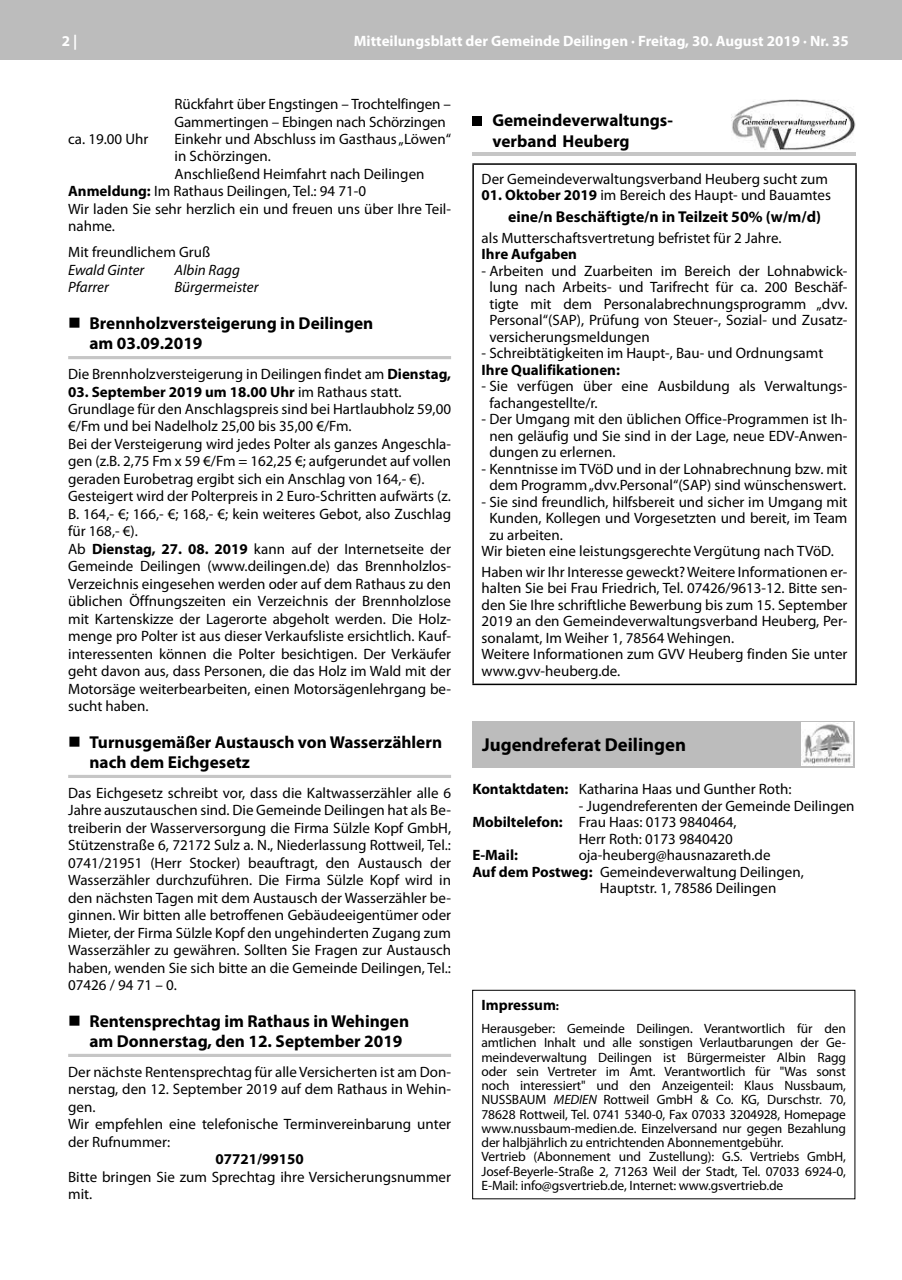
<style>
.page{position:relative;width:902px;height:1280px;background:#fff}
.page>*{position:absolute;margin:0;border:0;box-sizing:border-box;transform-origin:0 0}
.t1{font:700 18.75px "Myriad Pro";color:#000}
.t2{font:700 17.25px/19.8px "Myriad Pro";color:#000}
.t3{font:700 15.75px "Myriad Pro";color:#000}
.t4{font:15px/17.5px "Myriad Pro";color:#000}
.t5{font:700 15px "Myriad Pro";color:#fff}
.t6{font:700 15px "Myriad Pro";color:#000}
.t7{font:italic 15px "Myriad Pro";color:#000}
.t8{font:13.5px/14.2px "Myriad Pro";letter-spacing:-.01em;color:#000}
.s1{font-weight:700}
.s2{font-size:12px}
.s3{font-style:italic}
</style>
<div class="page">
<div style="left:0;top:0;width:901px;height:60px;background:#bcbcbc"></div>
<hr style="left:68px;top:356px;width:383px;height:3px;background:#c6c6c6">
<hr style="left:68px;top:775px;width:383px;height:3px;background:#c6c6c6">
<hr style="left:68px;top:1054px;width:383px;height:3px;background:#c6c6c6">
<div style="left:472px;top:117px;width:10px;height:9px;background:#000"></div>
<hr style="left:472px;top:152px;width:383px;height:3px;background:#c6c6c6">
<img style="left:731px;top:100px;width:124px;height:50px">
<hr style="left:472px;top:163px;width:384px;height:2px;background:#000">
<hr style="left:472px;top:165px;width:2px;height:519px;background:#000">
<hr style="left:855px;top:165px;width:1px;height:519px;background:#000">
<hr style="left:472px;top:684px;width:384px;height:1px;background:#000">
<div style="left:472px;top:721px;width:383px;height:47px;background:#bcbcbc"></div>
<img style="left:801px;top:723px;width:51px;height:42px">
<div style="left:472px;top:990px;width:383px;height:209px;border:1px solid #000"></div>
<p class="t5" style="left:62px;top:31px;width:17px">2 |</p>
<p class="t5" style="left:354px;top:31px;width:496px">Mitteilungsblatt der Gemeinde Deilingen · Freitag, 30. August 2019 · Nr. 35</p>
<p class="t4" style="left:174px;top:95px;width:278px">Rückfahrt über Engstingen – Trochtelfingen –<br>Gammertingen – Ebingen nach Schörzingen</p>
<p class="t4" style="left:68px;top:130px;width:82px">ca. 19.00 Uhr</p>
<p class="t4" style="left:174px;top:130px;width:278px">Einkehr und Abschluss im Gasthaus „Löwen“</p>
<p class="t4" style="left:174px;top:147px;width:98px">in Schörzingen.</p>
<p class="t4" style="left:174px;top:165px;width:251px">Anschließend Heimfahrt nach Deilingen</p>
<p class="t4" style="left:68px;top:182px;width:299px"><span class="s1">Anmeldung:</span> Im Rathaus Deilingen, Tel.: 94 71-0</p>
<p class="t4" style="left:68px;top:200px;width:384px">Wir laden Sie sehr herzlich ein und freuen uns über Ihre Teil-</p>
<p class="t4" style="left:68px;top:217px;width:48px">nahme.</p>
<p class="t4" style="left:68px;top:243px;width:143px">Mit freundlichem Gruß</p>
<p class="t7" style="left:68px;top:261px;width:78px">Ewald Ginter</p>
<p class="t7" style="left:174px;top:261px;width:67px">Albin Ragg</p>
<p class="t7" style="left:68px;top:278px;width:42px">Pfarrer</p>
<p class="t7" style="left:174px;top:278px;width:85px">Bürgermeister</p>
<p class="t2" style="left:89px;top:313px;width:285px">Brennholzversteigerung in Deilingen am 03.09.2019</p>
<p class="t4" style="left:68px;top:365px;width:384px">Die Brennholzversteigerung in Deilingen findet am <span class="s1">Dienstag,</span></p>
<p class="t4" style="left:68px;top:382px;width:384px"><span class="s1">03. September 2019 um 18.00 Uhr</span> im Rathaus statt.<br>Grundlage für den Anschlagspreis sind bei Hartlaubholz 59,00 €/Fm und bei Nadelholz 25,00 bis 35,00 €/Fm.<br>Bei der Versteigerung wird jedes Polter als ganzes Angeschla&shy;gen (z.B. 2,75 Fm x 59 €/Fm = 162,25 €; aufgerundet auf vollen geraden Eurobetrag ergibt sich ein Anschlag von 164,- €).<br>Gesteigert wird der Polterpreis in 2 Euro-Schritten aufwärts (z.<br>B. 164,- €; 166,- €; 168,- €; kein weiteres Gebot, also Zuschlag für 168,- €).<br>Ab <span class="s1">Dienstag, 27. 08. 2019</span> kann auf der Internetseite der Gemeinde Deilingen (www.deilingen.de) das Brennholzlos-Verzeichnis eingesehen werden oder auf dem Rathaus zu den üblichen Öffnungszeiten ein Verzeichnis der Brennholzlose mit Kartenskizze der Lagerorte abgeholt werden. Die Holz&shy;menge pro Polter ist aus dieser Verkaufsliste ersichtlich. Kauf&shy;interessenten können die Polter besichtigen. Der Verkäufer geht davon aus, dass Personen, die das Holz im Wald mit der Motorsäge weiterbearbeiten, einen Motorsägenlehrgang be&shy;sucht haben.</p>
<p class="t2" style="left:89px;top:732px;width:354px">Turnusgemäßer Austausch von Wasserzählern nach dem Eichgesetz</p>
<p class="t4" style="left:68px;top:784px;width:384px;text-align:justify">Das Eichgesetz schreibt vor, dass die Kaltwasserzähler alle 6<br>Jahre auszutauschen sind. Die Gemeinde Deilingen hat als Be&shy;treiberin der Wasserversorgung die Firma Sülzle Kopf GmbH, Stützenstraße 6, 72172 Sulz a. N., Niederlassung Rottweil, Tel.:<br>0741/21951 (Herr Stocker) beauftragt, den Austausch der Wasserzähler durchzuführen. Die Firma Sülzle Kopf wird in den nächsten Tagen mit dem Austausch der Wasserzähler be&shy;ginnen. Wir bitten alle betroffenen Gebäudeeigentümer oder Mieter, der Firma Sülzle Kopf den ungehinderten Zugang zum Wasserzähler zu gewähren. Sollten Sie Fragen zur Austausch haben, wenden Sie sich bitte an die Gemeinde Deilingen, Tel.:<br>07426 / 94 71 – 0.</p>
<p class="t2" style="left:89px;top:1010px;width:321px">Rentensprechtag im Rathaus in Wehingen am Donnerstag, den 12. September 2019</p>
<p class="t4" style="left:68px;top:1063px;width:384px">Der nächste Rentensprechtag für alle Versicherten ist am Don&shy;nerstag, den 12. September 2019 auf dem Rathaus in Wehin&shy;gen.<br>Wir empfehlen eine telefonische Terminvereinbarung unter der Rufnummer:</p>
<p class="t6" style="left:215px;top:1149px;width:90px">07721/99150</p>
<p class="t4" style="left:68px;top:1168px;width:384px">Bitte bringen Sie zum Sprechtag ihre Versicherungsnummer mit.</p>
<p class="t2" style="left:492px;top:110px;width:182px;line-height:20.7px">Gemeindeverwaltungs&shy;verband Heuberg</p>
<p class="t4" style="left:481px;top:170px;width:348px">Der Gemeindeverwaltungsverband Heuberg sucht zum</p>
<p class="t4" style="left:481px;top:186px;width:351px"><span class="s1">01. Oktober 2019</span> im Bereich des Haupt- und Bauamtes</p>
<p class="t3" style="left:508px;top:206px;width:314px">eine/n Beschäftigte/n in Teilzeit 50% (w/m/d)</p>
<p class="t4" style="left:481px;top:229px;width:301px">als Mutterschaftsvertretung befristet für 2 Jahre.</p>
<p class="t6" style="left:481px;top:244px;width:97px">Ihre Aufgaben</p>
<p class="t4" style="left:489px;top:262px;width:359px;line-height:16.5px;text-align:justify;text-indent:-8px">- Arbeiten und Zuarbeiten im Bereich der Lohnabwick&shy;lung nach Arbeits- und Tarifrecht für ca. 200 Beschäf&shy;tigte mit dem Personalabrechnungsprogramm „dvv.<br>Personal“(SAP), Prüfung von Steuer-, Sozial- und Zusatz&shy;versicherungsmeldungen</p>
<p class="t4" style="left:481px;top:344px;width:343px">- Schreibtätigkeiten im Haupt-, Bau- und Ordnungsamt</p>
<p class="t6" style="left:481px;top:360px;width:140px">Ihre Qualifikationen:</p>
<p class="t4" style="left:489px;top:378px;width:359px;line-height:16.5px;text-indent:-8px">- Sie verfügen über eine Ausbildung als Verwaltungs&shy;fachangestellte/r.</p>
<p class="t4" style="left:489px;top:411px;width:359px;line-height:16.5px;text-align:justify;text-indent:-8px">- Der Umgang mit den üblichen Office-Programmen ist Ih&shy;nen geläufig und Sie sind in der Lage, neue EDV-Anwen&shy;dungen zu erlernen.</p>
<p class="t4" style="left:481px;top:460px;width:367px;line-height:16.5px;text-align:center">- Kenntnisse im TVöD und in der Lohnabrechnung bzw. mit dem Programm „dvv.Personal“(SAP) sind wünschenswert.</p>
<p class="t4" style="left:481px;top:493px;width:367px">- Sie sind freundlich, hilfsbereit und sicher im Umgang mit</p>
<p class="t4" style="left:489px;top:509px;width:359px">Kunden, Kollegen und Vorgesetzten und bereit, im Team</p>
<p class="t4" style="left:489px;top:526px;width:75px">zu arbeiten.</p>
<p class="t4" style="left:481px;top:542px;width:353px">Wir bieten eine leistungsgerechte Vergütung nach TVöD.</p>
<p class="t4" style="left:481px;top:563px;width:367px;line-height:16.5px">Haben wir Ihr Interesse geweckt? Weitere Informationen er&shy;halten Sie bei Frau Friedrich, Tel. 07426/9613-12. Bitte sen&shy;den Sie Ihre schriftliche Bewerbung bis zum 15. September 2019 an den Gemeindeverwaltungsverband Heuberg, Per&shy;sonalamt, Im Weiher 1, 78564 Wehingen.<br>Weitere Informationen zum GVV Heuberg finden Sie unter www.gvv-heuberg.de.</p>
<p class="t1" style="left:482px;top:733px;width:205px">Jugendreferat Deilingen</p>
<p class="t4" style="left:472px;top:780px;width:321px"><span class="s1">Kontaktdaten:</span> Katharina Haas und Gunther Roth:</p>
<p class="t4" style="left:578px;top:797px;width:277px">- Jugendreferenten der Gemeinde Deilingen</p>
<p class="t4" style="left:472px;top:813px;width:266px"><span class="s1">Mobiltelefon:</span> Frau Haas: 0173 9840464,</p>
<p class="t4" style="left:578px;top:830px;width:156px">Herr Roth: 0173 9840420</p>
<p class="t6" style="left:472px;top:845px;width:47px">E-Mail:</p>
<p class="t4" style="left:578px;top:846px;width:193px">oja-heuberg@hausnazareth.de</p>
<p class="t4" style="left:472px;top:863px;width:333px"><span class="s1">Auf dem Postweg:</span> Gemeindeverwaltung Deilingen,</p>
<p class="t4" style="left:600px;top:879px;width:178px">Hauptstr. 1, 78586 Deilingen</p>
<p class="t6" style="left:481px;top:995px;width:79px">Impressum<span class="s2">:</span></p>
<p class="t8" style="left:481px;top:1021px;width:366px">Herausgeber: Gemeinde Deilingen. Verantwortlich für den amtlichen Inhalt und alle sonstigen Verlautbarungen der Ge&shy;meindeverwaltung Deilingen ist Bürgermeister Albin Ragg oder sein Vertreter im Amt. Verantwortlich für "Was sonst noch interessiert" und den Anzeigenteil: Klaus Nussbaum, NUSSBAUM <span class="s3">MEDIEN</span> Rottweil GmbH &amp; Co. KG, Durschstr. 70, 78628 Rottweil, Tel. 0741 5340-0, Fax 07033 3204928, Homepage www.nussbaum-medien.de. Einzelversand nur gegen Bezahlung der halbjährlich zu entrichtenden Abonnementgebühr.<br>Vertrieb (Abonnement und Zustellung): G.S. Vertriebs GmbH, Josef-Beyerle-Straße 2, 71263 Weil der Stadt, Tel. 07033 6924-0, E-Mail: info@gsvertrieb.de, Internet: www.gsvertrieb.de</p>
</div>
